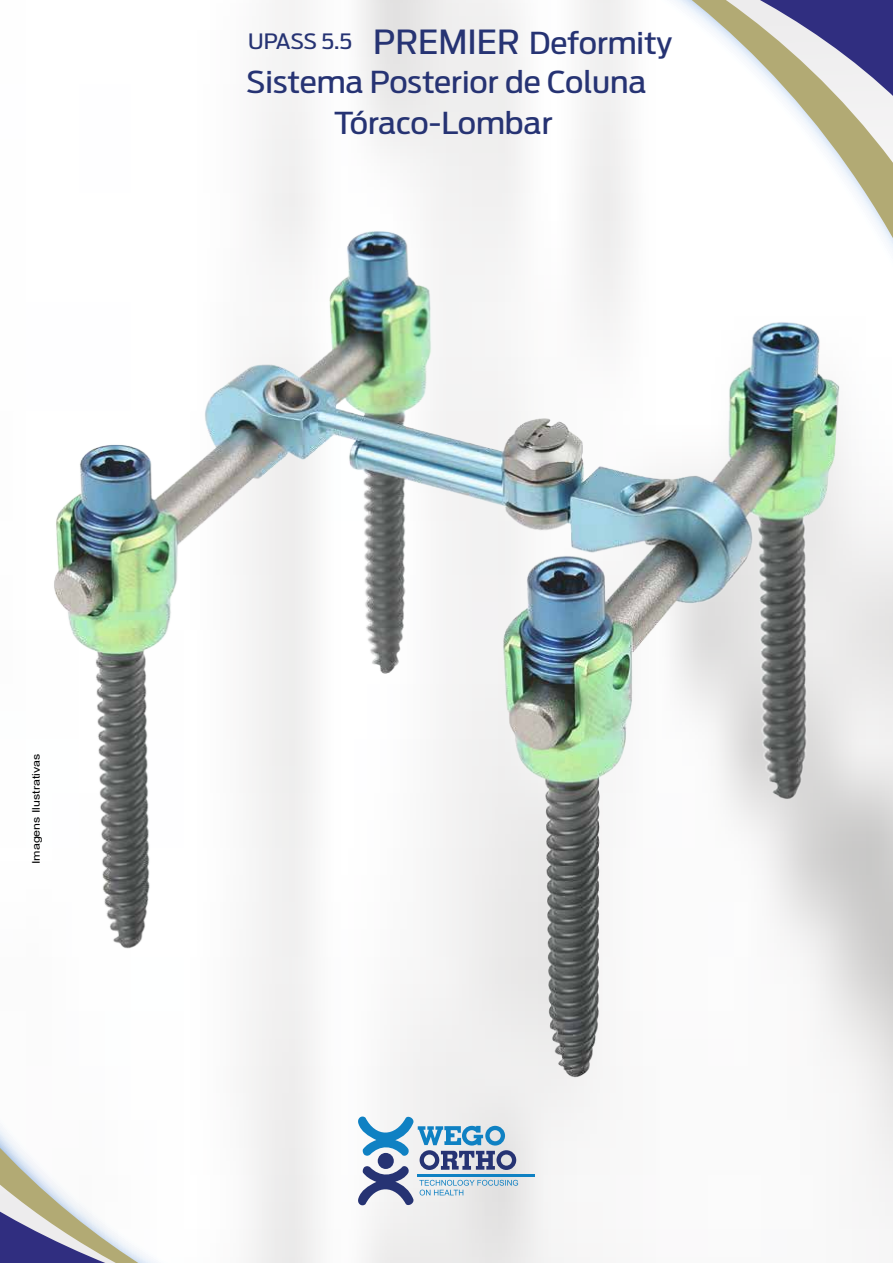
<style>
.page{position:relative;width:893px;height:1263px;background:#fff}
.page>*{position:absolute;margin:0;border:0;box-sizing:border-box;transform-origin:0 0}
.t1{font:30px/40.5px "Ford Antenna Cond";color:#263373;text-align:center;scale:1.19 1}
.t2{font:21px "Ford Antenna Cond";letter-spacing:-.015em;color:#263373;scale:1.19 1}
.t3{font:10.5px "Arial";color:#000;scale:1.19 1}
.s1{font-size:33px}
</style>
<div class="page">
<svg style="left:868px;top:527px;width:25px;height:702px"></svg>
<svg style="left:0;top:1101px;width:868px;height:162px"></svg>
<svg style="left:259px;top:0;width:634px;height:222px;fill:#f4f4f4"></svg>
<img style="left:54px;top:206px;width:815px;height:895px">
<hr style="left:417px;top:1174px;width:118px;height:2px;background:#0f81c3">
<svg style="left:356px;top:1114px;width:162px;height:93px"></svg>
<p class="t1" style="left:373px;top:19px;width:253px"><span class="s1">PREMIER</span> Deformity</p>
<p class="t2" style="left:248px;top:23px;width:89px">UPASS 5.5</p>
<p class="t1" style="left:246px;top:58px;width:338px">Sistema Posterior de Coluna<br>Tóraco-Lombar</p>
<p class="t3" style="left:29px;top:864px;width:95px;rotate:-90deg">Imagens Ilustrativas</p>
</div>
